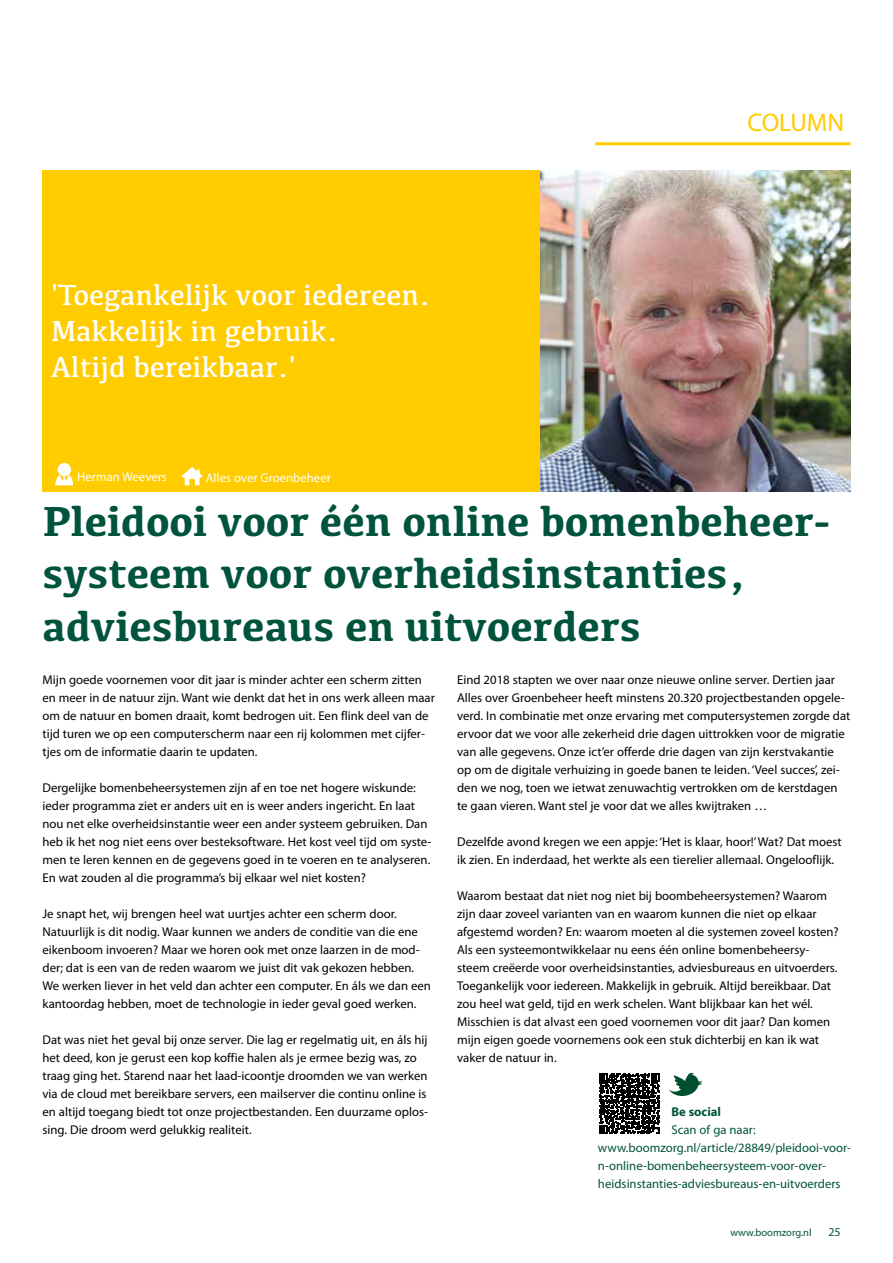
<style>
.page{position:relative;width:893px;height:1263px;background:#fff}
.page>*{position:absolute;margin:0;border:0;box-sizing:border-box;transform-origin:0 0}
.t1{font:700 43.5px/52.5px "Kefa";color:#00533d}
.t2{font:30px/36px "Kefa";color:#fff}
.t3{font:25.5px "Myriad Pro";color:#fc0}
.t4{font:12.75px/18px "Myriad Pro";color:#000}
.t5{font:12.75px/18px "Myriad Pro";color:#00533d}
.t6{font:12.75px "Myriad Pro";color:#fff}
.t7{font:700 12.75px "Myriad Pro";color:#00533d}
.t8{font:12px "Myriad Pro";color:#00533d}
.t9{font:10.5px "Myriad Pro";color:#00533d}
</style>
<div class="page">
<hr style="left:595px;top:142px;width:255px;height:3px;background:#fc0">
<img style="left:540px;top:171px;width:310px;height:321px">
<div style="left:43px;top:170px;width:497px;height:322px;background:#fc0"></div>
<svg style="left:182px;top:467px;width:20px;height:18px"></svg>
<svg style="left:55px;top:475px;width:18px;height:10px"></svg>
<div style="left:58px;top:463px;width:13px;height:13px;background:#fff;border-radius:50%"></div>
<svg style="left:599px;top:1073px;width:61px;height:61px"></svg>
<svg style="left:669px;top:1072px;width:32px;height:24px"></svg>
<h2 class="t2" style="left:51px;top:276px;width:381px">'Toegankelijk voor iedereen.<br>Makkelijk in gebruik.<br>Altijd bereikbaar.'</h2>
<p class="t6" style="left:77px;top:469px;width:91px">Herman Weevers</p>
<p class="t6" style="left:206px;top:470px;width:127px">Alles over Groenbeheer</p>
<h3 class="t3" style="left:747px;top:107px;width:98px">COLUMN</h3>
<h1 class="t1" style="left:43px;top:493px;width:789px">Pleidooi voor één online bomenbeheer&shy;systeem voor overheidsinstanties, adviesbureaus en uitvoerders</h1>
<p class="t4" style="left:43px;top:671px;width:394px">Mijn goede voornemen voor dit jaar is minder achter een scherm zitten en meer in de natuur zijn. Want wie denkt dat het in ons werk alleen maar om de natuur en bomen draait, komt bedrogen uit. Een flink deel van de tijd turen we op een computerscherm naar een rij kolommen met cijfer&shy;tjes om de informatie daarin te updaten.</p>
<p class="t4" style="left:43px;top:779px;width:391px">Dergelijke bomenbeheersystemen zijn af en toe net hogere wiskunde: ieder programma ziet er anders uit en is weer anders ingericht. En laat nou net elke overheidsinstantie weer een ander systeem gebruiken. Dan heb ik het nog niet eens over besteksoftware. Het kost veel tijd om syste&shy;men te leren kennen en de gegevens goed in te voeren en te analyseren.<br>En wat zouden al die programma’s bij elkaar wel niet kosten?</p>
<p class="t4" style="left:43px;top:905px;width:390px">Je snapt het, wij brengen heel wat uurtjes achter een scherm door.<br>Natuurlijk is dit nodig. Waar kunnen we anders de conditie van die ene eikenboom invoeren? Maar we horen ook met onze laarzen in de mod&shy;der; dat is een van de reden waarom we juist dit vak gekozen hebben.<br>We werken liever in het veld dan achter een computer. En áls we dan een kantoordag hebben, moet de technologie in ieder geval goed werken.</p>
<p class="t4" style="left:43px;top:1031px;width:387px">Dat was niet het geval bij onze server. Die lag er regelmatig uit, en áls hij het deed, kon je gerust een kop koffie halen als je ermee bezig was, zo traag ging het. Starend naar het laad-icoontje droomden we van werken via de cloud met bereikbare servers, een mailserver die continu online is en altijd toegang biedt tot onze projectbestanden. Een duurzame oplos&shy;sing. Die droom werd gelukkig realiteit.</p>
<p class="t4" style="left:457px;top:671px;width:395px">Eind 2018 stapten we over naar onze nieuwe online server. Dertien jaar Alles over Groenbeheer heeft minstens 20.320 projectbestanden opgele&shy;verd. In combinatie met onze ervaring met computersystemen zorgde dat ervoor dat we voor alle zekerheid drie dagen uittrokken voor de migratie van alle gegevens. Onze ict’er offerde drie dagen van zijn kerstvakantie op om de digitale verhuizing in goede banen te leiden. ‘Veel succes’, zei&shy;den we nog, toen we ietwat zenuwachtig vertrokken om de kerstdagen te gaan vieren. Want stel je voor dat we alles kwijtraken …</p>
<p class="t4" style="left:457px;top:833px;width:386px">Dezelfde avond kregen we een appje: ‘Het is klaar, hoor!’ Wat? Dat moest ik zien. En inderdaad, het werkte als een tierelier allemaal. Ongelooflijk.</p>
<p class="t4" style="left:457px;top:887px;width:383px">Waarom bestaat dat niet nog niet bij boombeheersystemen? Waarom zijn daar zoveel varianten van en waarom kunnen die niet op elkaar afgestemd worden? En: waarom moeten al die systemen zoveel kosten?<br>Als een systeemontwikkelaar nu eens één online bomenbeheersy&shy;steem creëerde voor overheidsinstanties, adviesbureaus en uitvoerders.<br>Toegankelijk voor iedereen. Makkelijk in gebruik. Altijd bereikbaar. Dat zou heel wat geld, tijd en werk schelen. Want blijkbaar kan het wél.<br>Misschien is dat alvast een goed voornemen voor dit jaar? Dan komen mijn eigen goede voornemens ook een stuk dichterbij en kan ik wat vaker de natuur in.</p>
<p class="t7" style="left:671px;top:1103px;width:51px">Be social</p>
<p class="t5" style="left:598px;top:1121px;width:255px;text-indent:73px">Scan of ga naar: www.boomzorg.nl/article/28849/pleidooi-voor&shy;n-online-bomenbeheersysteem-voor-over&shy;heidsinstanties-adviesbureaus-en-uitvoerders</p>
<p class="t9" style="left:730px;top:1226px;width:83px">www.boomzorg.nl</p>
<p class="t8" style="left:828px;top:1224px;width:14px">25</p>
</div>
